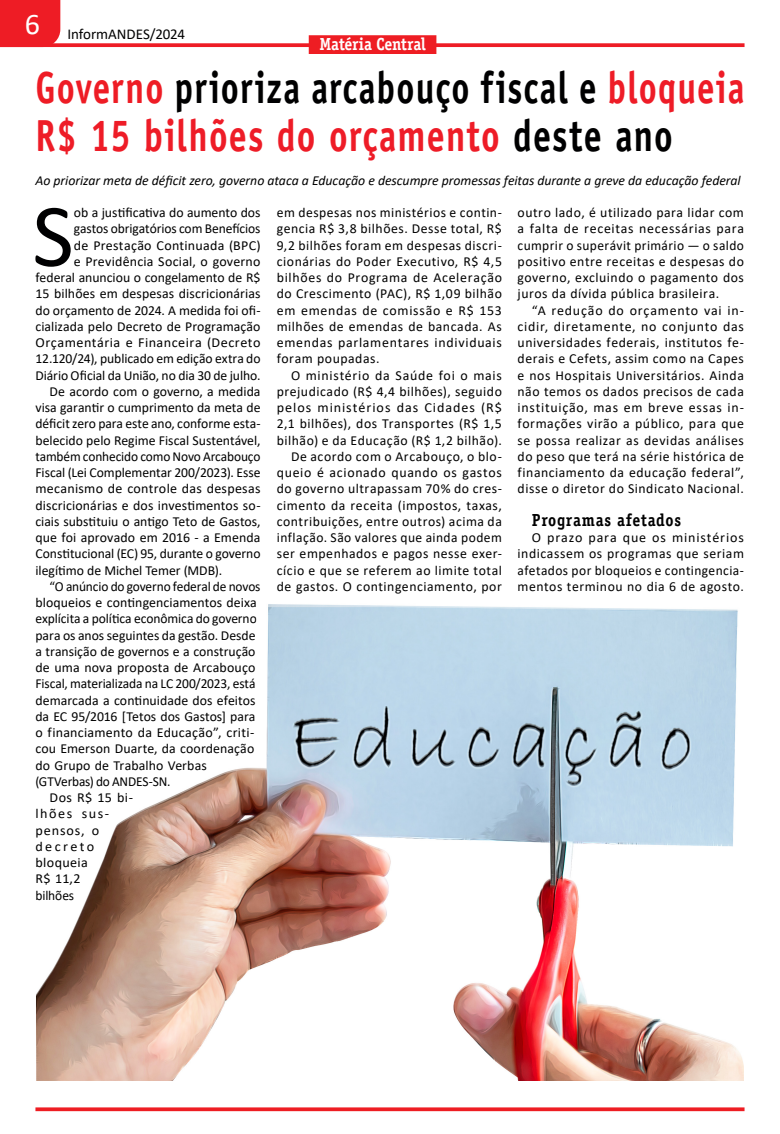
<style>
.page{position:relative;width:780px;height:1134px;background:#fff}
.page>*{position:absolute;margin:0;border:0;box-sizing:border-box;transform-origin:0 0}
.MATERIA{font:90.5px "Calibri";color:#000001}
.TITULO_36{font:700 45px/47.5px "Officina Sans Std";letter-spacing:.03em;color:#000001;scale:.78 1}
.t1{font:30px "Calibri";color:#fff}
.MATERIA-2{font:700 17.5px "Officina Serif Std";letter-spacing:.045em;color:#000001;scale:.9 1}
.EDITORIA{font:700 17.5px "Officina Serif Std";letter-spacing:-.01em;color:#fff;scale:.9 1}
.t2{font:15px "Calibri";letter-spacing:-.01em;color:#000001}
.MATERIA-3{font:13.75px/16.2px "Calibri";letter-spacing:.01em;color:#000001;text-align:justify}
.MATERIA-4{font:italic 13.75px "Calibri";letter-spacing:-.005em;color:#000001}
.MATERIA-5{font:13.75px/16.2px "Calibri";letter-spacing:.035em;color:#000001}
.s1{color:#ee1c25}
.s2{color:#ee1c27}
</style>
<div class="page">
<svg style="left:35px;top:1107px;width:709px;height:4px;background:#ef343a"></svg>
<svg style="left:60px;top:43px;width:684px;height:4px;background:#ee2c34"></svg>
<div style="left:0;top:0;width:60px;height:47px;background:#ee1c25"></div>
<div style="left:309px;top:35px;width:127px;height:19px;background:#ee1d23"></div>
<img style="left:36px;top:604px;width:708px;height:476px">
<p class="t1" style="left:25px;top:4px;width:17px">6</p>
<p class="t2" style="left:67px;top:24px;width:119px">InformANDES/2024</p>
<p class="TITULO_36" style="left:35px;top:64px;width:910px"><span class="s1">Governo</span> prioriza arcabouço fiscal e <span class="s2">bloqueia<br>R$ 15 bilhões do orçamento</span> deste ano</p>
<p class="EDITORIA" style="left:319px;top:34px;width:119px">Matéria Central</p>
<p class="MATERIA-4" style="left:35px;top:171px;width:706px">Ao priorizar meta de déficit zero, governo ataca a Educação e descumpre promessas feitas durante a greve da educação federal</p>
<p class="MATERIA-3" style="left:277px;top:204px;width:227px">em despesas nos ministérios e contin&shy;gencia R$ 3,8 bilhões. Desse total, R$ 9,2 bilhões foram em despesas discri&shy;cionárias do Poder Executivo, R$ 4,5 bilhões do Programa de Aceleração do Crescimento (PAC), R$ 1,09 bilhão em emendas de comissão e R$ 153 milhões de emendas de bancada. As emendas parlamentares individuais foram poupadas.</p>
<p class="MATERIA-3" style="left:277px;top:367px;width:227px;text-indent:14px">O ministério da Saúde foi o mais prejudicado (R$ 4,4 bilhões), seguido pelos ministérios das Cidades (R$ 2,1 bilhões), dos Transportes (R$ 1,5 bilhão) e da Educação (R$ 1,2 bilhão).</p>
<p class="MATERIA-3" style="left:277px;top:448px;width:227px;text-indent:14px">De acordo com o Arcabouço, o blo&shy;queio é acionado quando os gastos do governo ultrapassam 70% do cres&shy;cimento da receita (impostos, taxas, contribuições, entre outros) acima da inflação. São valores que ainda podem ser empenhados e pagos nesse exer&shy;cício e que se referem ao limite total de gastos. O contingenciamento, por</p>
<p class="MATERIA-3" style="left:35px;top:204px;width:227px;text-align:right">ob a justificativa do aumento dos<br>gastos obrigatórios com Benefícios<br>de Prestação Continuada (BPC)<br>e Previdência Social, o governo federal anunciou o congelamento de R$ 15 bilhões em despesas discricionárias do orçamento de 2024. A medida foi ofi&shy;cializada pelo Decreto de Programação Orçamentária e Financeira (Decreto 12.120/24), publicado em edição extra do Diário Oficial da União, no dia 30 de julho.</p>
<p class="MATERIA-3" style="left:35px;top:383px;width:227px;text-indent:14px">De acordo com o governo, a medida visa garantir o cumprimento da meta de déficit zero para este ano, conforme esta&shy;belecido pelo Regime Fiscal Sustentável, também conhecido como Novo Arcabouço Fiscal (Lei Complementar 200/2023). Esse mecanismo de controle das despesas discricionárias e dos investimentos so&shy;ciais substituiu o antigo Teto de Gastos, que foi aprovado em 2016 - a Emenda Constitucional (EC) 95, durante o governo ilegítimo de Michel Temer (MDB).</p>
<p class="MATERIA-3" style="left:35px;top:578px;width:226px;text-align:left;text-indent:14px">“O anúncio do governo federal de novos bloqueios e contingenciamentos deixa explícita a política econômica do governo para os anos seguintes da gestão. Desde a transição de governos e a construção de uma nova proposta de Arcabouço Fiscal, materializada na LC 200/2023, está demarcada a continuidade dos efeitos da EC 95/2016 [Tetos dos Gastos] para o financiamento da Educação”, criti&shy;cou Emerson Duarte, da coordenação do Grupo de Trabalho Verbas (GTVerbas) do ANDES-SN.</p>
<p class="MATERIA-5" style="left:35px;top:789px;width:99px;text-indent:14px">Dos R$ 15 bi&shy;lhões sus&shy;pensos, o decreto bloqueia<br>R$ 11,2<br>bilhões</p>
<p class="MATERIA-3" style="left:517px;top:204px;width:228px">outro lado, é utilizado para lidar com a falta de receitas necessárias para cumprir o superávit primário — o saldo positivo entre receitas e despesas do governo, excluindo o pagamento dos juros da dívida pública brasileira.</p>
<p class="MATERIA-3" style="left:517px;top:302px;width:228px;text-indent:14px">“A redução do orçamento vai in&shy;cidir, diretamente, no conjunto das universidades federais, institutos fe&shy;derais e Cefets, assim como na Capes e nos Hospitais Universitários. Ainda não temos os dados precisos de cada instituição, mas em breve essas in&shy;formações virão a público, para que se possa realizar as devidas análises do peso que terá na série histórica de financiamento da educação federal”, disse o diretor do Sindicato Nacional.</p>
<p class="MATERIA-2" style="left:531px;top:509px;width:167px">Programas afetados</p>
<p class="MATERIA-3" style="left:517px;top:529px;width:228px;text-indent:14px">O prazo para que os ministérios indicassem os programas que seriam afetados por bloqueios e contingencia&shy;mentos terminou no dia 6 de agosto.</p>
<p class="MATERIA" style="left:32px;top:173px;width:43px">S</p>
</div>
